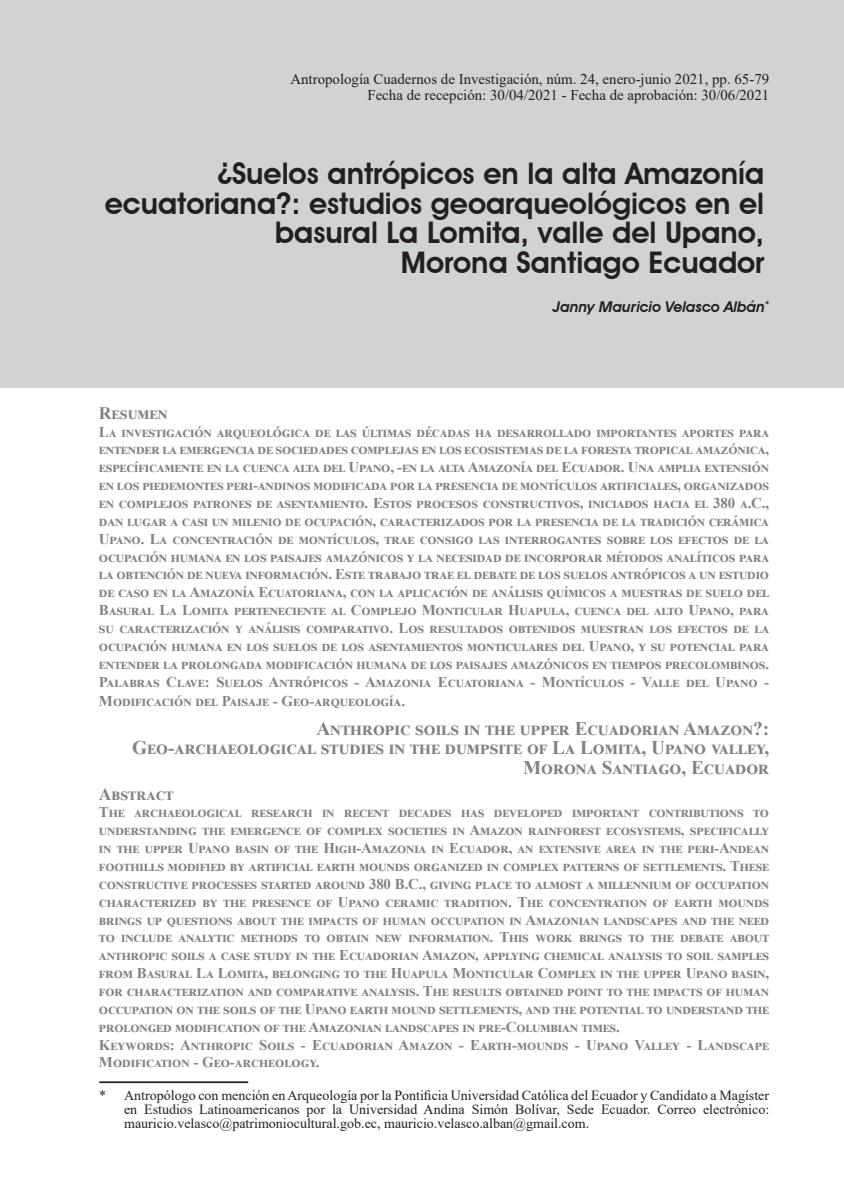
<style>
.page{position:relative;width:844px;height:1191px;background:#fff}
.page>*{position:absolute;margin:0;border:0;box-sizing:border-box;transform-origin:0 0}
.titulo{font:600 29.75px/29.8px "Avant Garde IT Cby BT";color:#231f20;text-align:right}
.resumenes{font:700 19.25px/19.2px "Times New Roman";letter-spacing:.025em;color:#808285;text-align:right}
.resumenes-2{font:700 17.5px "Times New Roman";letter-spacing:.025em;color:#808285}
.resumenes-3{font:700 14.88px/17.8px "Times New Roman";letter-spacing:.02em;color:#808285}
.t1{font:14.88px "Times New Roman";color:#231f20}
.Autor{font:italic 600 14.88px "Avant Garde IT Cby BT";color:#231f20}
.pie{font:14px/14px "Times New Roman";color:#231f20;text-align:justify}
</style>
<div class="page">
<div style="left:0;top:0;width:843px;height:387px;background:#d1d2d4"></div>
<hr style="left:99px;top:1081px;width:149px;height:2px;background:#231f20">
<p class="t1" style="left:290px;top:69px;width:480px">Antropología Cuadernos de Investigación, núm. 24, enero-junio 2021, pp. 65-79</p>
<p class="t1" style="left:367px;top:85px;width:403px">Fecha de recepción: 30/04/2021 - Fecha de aprobación: 30/06/2021</p>
<p class="titulo" style="left:105px;top:158px;width:661px">¿Suelos antrópicos en la alta Amazonía ecuatoriana?: estudios geoarqueológicos en el basural La Lomita, valle del Upano,</p>
<p class="titulo" style="left:401px;top:247px;width:365px">Morona Santiago Ecuador</p>
<p class="Autor" style="left:552px;top:297px;width:218px">Janny Mauricio Velasco Albán<sup>*</sup></p>
<p class="resumenes-2" style="left:99px;top:400px;width:70px">Resumen</p>
<p class="resumenes-3" style="left:99px;top:422px;width:671px">La investigación arqueológica de las últimas décadas ha desarrollado importantes aportes para entender la emergencia de sociedades complejas en los ecosistemas de la foresta tropical amazónica, específicamente en la cuenca alta del Upano, -en la alta Amazonía del Ecuador. Una amplia extensión en los piedemontes peri-andinos modificada por la presencia de montículos artificiales, organizados en complejos patrones de asentamiento. Estos procesos constructivos, iniciados hacia el 380 a.C., dan lugar a casi un milenio de ocupación, caracterizados por la presencia de la tradición cerámica Upano. La concentración de montículos, trae consigo las interrogantes sobre los efectos de la ocupación humana en los paisajes amazónicos y la necesidad de incorporar métodos analíticos para la obtención de nueva información. Este trabajo trae el debate de los suelos antrópicos a un estudio de caso en la Amazonía Ecuatoriana, con la aplicación de análisis químicos a muestras de suelo del Basural La Lomita perteneciente al Complejo Monticular Huapula, cuenca del alto Upano, para su caracterización y análisis comparativo. Los resultados obtenidos muestran los efectos de la ocupación humana en los suelos de los asentamientos monticulares del Upano, y su potencial para entender la prolongada modificación humana de los paisajes amazónicos en tiempos precolombinos.</p>
<p class="resumenes-3" style="left:99px;top:671px;width:671px;line-height:19.2px">Palabras Clave: Suelos Antrópicos - Amazonia Ecuatoriana - Montículos - Valle del Upano -<br>Modificación del Paisaje - Geo-arqueología.</p>
<p class="resumenes" style="left:316px;top:718px;width:454px">Anthropic soils in the upper Ecuadorian Amazon?:</p>
<p class="resumenes" style="left:132px;top:737px;width:638px">Geo-archaeological studies in the dumpsite of La Lomita, Upano valley,<br>Morona Santiago, Ecuador</p>
<p class="resumenes-2" style="left:99px;top:781px;width:76px">Abstract</p>
<p class="resumenes-3" style="left:99px;top:803px;width:671px;text-align:justify">The archaeological research in recent decades has developed important contributions to understanding the emergence of complex societies in Amazon rainforest ecosystems, specifically in the upper Upano basin of the High-Amazonia in Ecuador, an extensive area in the peri-Andean foothills modified by artificial earth mounds organized in complex patterns of settlements. These constructive processes started around 380 B.C., giving place to almost a millennium of occupation characterized by the presence of Upano ceramic tradition. The concentration of earth mounds brings up questions about the impacts of human occupation in Amazonian landscapes and the need to include analytic methods to obtain new information. This work brings to the debate about anthropic soils a case study in the Ecuadorian Amazon, applying chemical analysis to soil samples from Basural La Lomita, belonging to the Huapula Monticular Complex in the upper Upano basin, for characterization and comparative analysis. The results obtained point to the impacts of human occupation on the soils of the Upano earth mound settlements, and the potential to understand the prolonged modification of the Amazonian landscapes in pre-Columbian times.</p>
<p class="resumenes-3" style="left:99px;top:1035px;width:671px">Keywords: Anthropic Soils - Ecuadorian Amazon - Earth-mounds - Upano Valley - Landscape<br>Modification - Geo-archeology.</p>
<p class="pie" style="left:124px;top:1088px;width:646px;text-indent:-25px">* Antropólogo con mención enArqueología por la Pontificia Universidad Católica del Ecuador y Candidato a Magíster en Estudios Latinoamericanos por la Universidad Andina Simón Bolívar, Sede Ecuador. Correo electrónico: mauricio.velasco@patrimoniocultural.gob.ec, mauricio.velasco.alban@gmail.com.</p>
</div>
